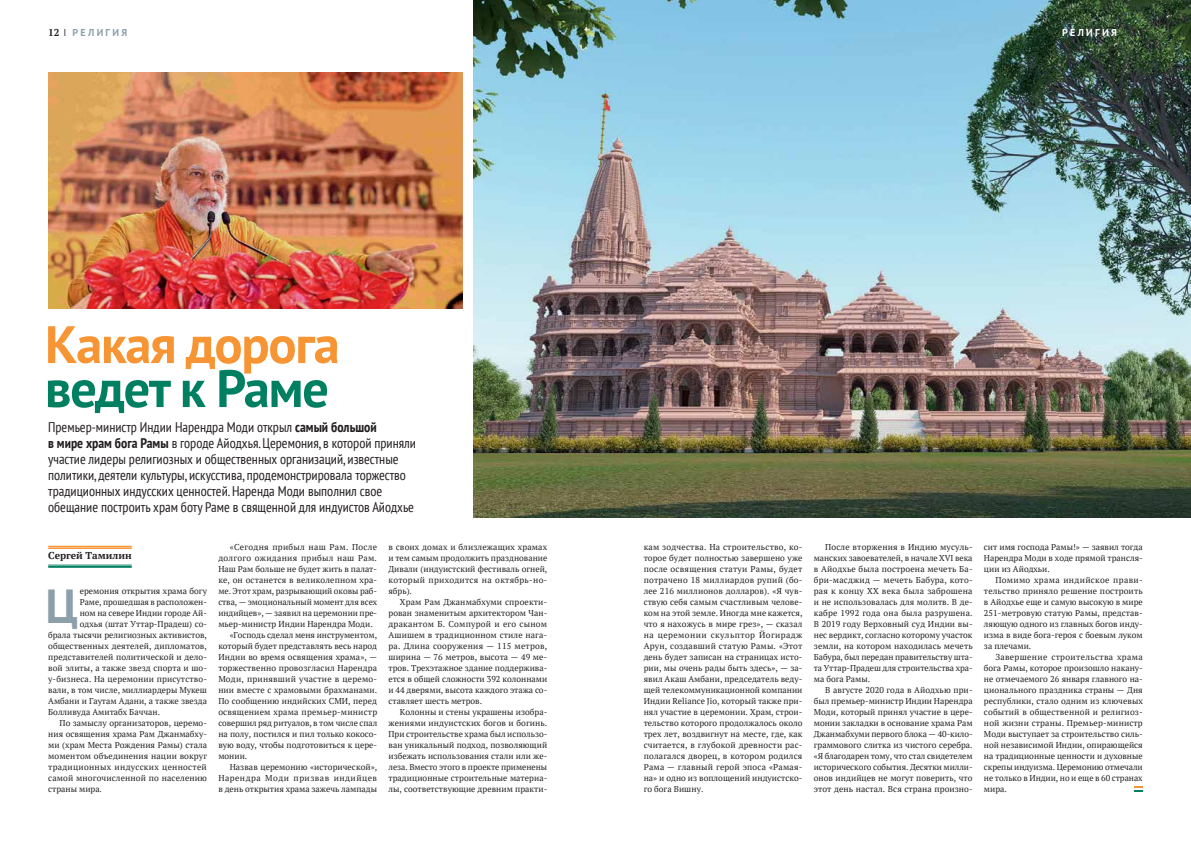
<style>
.page{position:relative;width:1191px;height:842px;background:#fff}
.page>*{position:absolute;margin:0;border:0;box-sizing:border-box;transform-origin:0 0}
.t1{font:700 52.5px "PT Sans";letter-spacing:-.025em;color:#f79433}
.t2{font:700 52.5px "PT Sans";letter-spacing:-.025em;color:#008060}
.t3{font:700 47.6px "PT Sans";color:#8da0aa}
.t4{font:condensed 14px/16px "PT Sans";color:#231f20}
.t5{font:700 10px "PT Serif";color:#231f20}
.t6{font:700 10px "PT Sans";letter-spacing:.23em;color:#8da0aa}
.t7{font:700 10px "PT Sans";letter-spacing:.23em;color:#fff}
.t8{font:8.5px/11px "PT Serif";color:#231f20;text-align:justify}
.t9{font:8.5px "PT Serif";letter-spacing:.035em;color:#231f20}
.t10{font:8.5px "PT Serif";letter-spacing:.03em;color:#231f20}
.t11{font:8.5px "PT Serif";letter-spacing:.02em;color:#231f20}
.t12{font:8.5px "PT Serif";letter-spacing:.025em;color:#231f20}
.t13{font:8.5px "PT Serif";letter-spacing:.055em;color:#231f20}
.s1{font-family:"PT Serif";color:#231f20}
.s2{font-weight:400;font-stretch:condensed;color:#231f20}
.s3{font-weight:700}
</style>
<div class="page">
<hr style="left:48px;top:565px;width:84px;height:1px;background:#008060">
<hr style="left:48px;top:566px;width:84px;height:2px;background:#008060">
<hr style="left:48px;top:546px;width:84px;height:2px;background:#f79433">
<hr style="left:48px;top:548px;width:84px;height:1px;background:#f79433">
<svg style="left:1134px;top:786px;width:8px;height:6px"></svg>
<img style="left:48px;top:73px;width:414px;height:235px">
<img style="left:473px;top:0;width:718px;height:517px">
<p class="t6" style="left:48px;top:26px;width:81px"><span class="s1">12</span> <span class="s2">I</span> РЕЛИГИЯ</p>
<p class="t7" style="left:1062px;top:26px;width:82px">РЕЛИГИЯ <span class="s2">I</span> <span class="s1">13</span></p>
<h1 class="t1" style="left:45px;top:310px;width:296px">Какая дорога</h1>
<h1 class="t2" style="left:45px;top:354px;width:285px">ведет к Раме</h1>
<p class="t4" style="left:48px;top:419px;width:369px">Премьер-министр Индии Нарендра Моди открыл <span class="s3">самый большой<br>в мире храм бога Рамы</span> в городе Айодхья. Церемония, в которой приняли участие лидеры религиозных и общественных организаций, известные политики, деятели культуры, искусстива, продемонстрировала торжество традиционных индусских ценностей. Наренда Моди выполнил свое обещание построить храм боту Раме в священной для индуистов Айодхье</p>
<p class="t5" style="left:48px;top:549px;width:85px">Сергей Тамилин</p>
<h2 class="t3" style="left:45px;top:575px;width:34px">Ц</h2>
<p class="t8" style="left:80px;top:585px;width:129px">еремония открытия храма богу</p>
<p class="t8" style="left:80px;top:596px;width:129px">Раме, прошедшая в расположен-</p>
<p class="t8" style="left:80px;top:607px;width:129px">ном на севере Индии городе Ай-</p>
<p class="t8" style="left:80px;top:618px;width:129px">одхья (штат Уттар-Прадеш) со-</p>
<p class="t8" style="left:48px;top:629px;width:160px">брала тысячи религиозных активистов,</p>
<p class="t8" style="left:48px;top:640px;width:160px">общественных деятелей, дипломатов,</p>
<p class="t8" style="left:48px;top:651px;width:160px">представителей политической и дело-</p>
<p class="t8" style="left:48px;top:662px;width:160px">вой элиты, а также звезд спорта и шо-</p>
<p class="t8" style="left:48px;top:673px;width:160px">у-бизнеса. На церемонии присутство-</p>
<p class="t8" style="left:48px;top:684px;width:160px">вали, в том числе, миллиардеры Мукеш</p>
<p class="t8" style="left:48px;top:695px;width:160px">Амбани и Гаутам Адани, а также звезда</p>
<p class="t8" style="left:48px;top:706px;width:113px">Болливуда Амитабх Баччан.</p>
<p class="t8" style="left:60px;top:717px;width:149px">По замыслу организаторов, церемо-</p>
<p class="t8" style="left:48px;top:728px;width:160px">ния освящения храма Рам Джанмабху-</p>
<p class="t8" style="left:48px;top:739px;width:160px">ми (храм Места Рождения Рамы) стала</p>
<p class="t8" style="left:48px;top:750px;width:160px">моментом объединения нации вокруг</p>
<p class="t10" style="left:48px;top:761px;width:160px">традиционных индусских ценностей</p>
<p class="t8" style="left:48px;top:772px;width:160px">самой многочисленной по населению</p>
<p class="t8" style="left:48px;top:783px;width:55px">страны мира.</p>
<p class="t9" style="left:230px;top:541px;width:149px">«Сегодня прибыл наш Рам. После</p>
<p class="t9" style="left:218px;top:552px;width:160px">долгого ожидания прибыл наш Рам.</p>
<p class="t8" style="left:218px;top:563px;width:160px">Наш Рам больше не будет жить в палат-</p>
<p class="t8" style="left:218px;top:574px;width:160px">ке, он останется в великолепном хра-</p>
<p class="t8" style="left:218px;top:585px;width:160px">ме. Этот храм, разрывающий оковы раб-</p>
<p class="t8" style="left:218px;top:596px;width:160px">ства, — эмоциональный момент для всех</p>
<p class="t8" style="left:218px;top:607px;width:160px">индийцев», — заявил на церемонии пре-</p>
<p class="t8" style="left:218px;top:618px;width:156px">мьер-министр Индии Нарендра Моди.</p>
<p class="t8" style="left:230px;top:629px;width:149px">«Господь сделал меня инструментом,</p>
<p class="t8" style="left:218px;top:640px;width:160px">который будет представлять весь народ</p>
<p class="t8" style="left:218px;top:651px;width:160px">Индии во время освящения храма», —</p>
<p class="t8" style="left:218px;top:662px;width:160px">торжественно провозгласил Нарендра</p>
<p class="t12" style="left:218px;top:673px;width:160px">Моди, принявший участие в церемо-</p>
<p class="t8" style="left:218px;top:684px;width:160px">нии вместе с храмовыми брахманами.</p>
<p class="t8" style="left:218px;top:695px;width:160px">По сообщению индийских СМИ, перед</p>
<p class="t11" style="left:218px;top:706px;width:160px">освящением храма премьер-министр</p>
<p class="t8" style="left:218px;top:717px;width:160px">совершил ряд ритуалов, в том числе спал</p>
<p class="t8" style="left:218px;top:728px;width:160px">на полу, постился и пил только кокосо-</p>
<p class="t8" style="left:218px;top:739px;width:160px">вую воду, чтобы подготовиться к цере-</p>
<p class="t8" style="left:218px;top:750px;width:30px">монии.</p>
<p class="t8" style="left:230px;top:761px;width:149px">Назвав церемонию «исторической»,</p>
<p class="t13" style="left:218px;top:772px;width:160px">Нарендра Моди призвав индийцев</p>
<p class="t8" style="left:218px;top:783px;width:160px">в день открытия храма зажечь лампады</p>
<p class="t8" style="left:388px;top:541px;width:160px">в своих домах и близлежащих храмах и тем самым продолжить празднование Дивали (индуистский фестиваль огней, который приходится на октябрь-но&shy;ябрь).</p>
<p class="t8" style="left:388px;top:596px;width:160px;text-indent:11px">Храм Рам Джанмабхуми спроекти&shy;рован знаменитым архитектором Чан&shy;дракантом Б. Сомпурой и его сыном Ашишем в традиционном стиле нага&shy;ра. Длина сооружения — 115 метров, ширина — 76 метров, высота — 49 ме&shy;тров. Трехэтажное здание поддержива&shy;ется в общей сложности 392 колоннами и 44 дверями, высота каждого этажа со&shy;ставляет шесть метров.</p>
<p class="t8" style="left:388px;top:706px;width:160px;text-indent:11px">Колонны и стены украшены изобра&shy;жениями индуистских богов и богинь.<br>При строительстве храма был использо&shy;ван уникальный подход, позволяющий избежать использования стали или же&shy;леза. Вместо этого в проекте применены традиционные строительные материа&shy;лы, соответствующие древним практи-</p>
<p class="t8" style="left:643px;top:541px;width:160px">кам зодчества. На строительство, ко&shy;торое будет полностью завершено уже после освящения статуи Рамы, будет потрачено 18 миллиардов рупий (бо&shy;лее 216 миллионов долларов). «Я чув&shy;ствую себя самым счастливым челове&shy;ком на этой земле. Иногда мне кажется, что я нахожусь в мире грез», — сказал на церемонии скульптор Йогирадж Арун, создавший статую Рамы. «Этот день будет записан на страницах исто&shy;рии, мы очень рады быть здесь», — за&shy;явил Акаш Амбани, председатель веду&shy;щей телекоммуникационной компании Индии Reliance Jio, который также при&shy;нял участие в церемонии. Храм, строи&shy;тельство которого продолжалось около трех лет, воздвигнут на месте, где, как считается, в глубокой древности рас&shy;полагался дворец, в котором родился Рама — главный герой эпоса «Рамая&shy;на» и одно из воплощений индуистско&shy;го бога Вишну.</p>
<p class="t8" style="left:814px;top:541px;width:160px;text-indent:11px">После вторжения в Индию мусуль&shy;манских завоевателей, в начале XVI века в Айодхье была построена мечеть Ба&shy;бри-масджид — мечеть Бабура, кото&shy;рая к концу XX века была заброшена и не использовалась для молитв. В де&shy;кабре 1992 года она была разрушена.<br>В 2019 году Верховный суд Индии вы&shy;нес вердикт, согласно которому участок земли, на котором находилась мечеть Бабура, был передан правительству шта&shy;та Уттар-Прадеш для строительства хра&shy;ма бога Рамы.</p>
<p class="t8" style="left:814px;top:684px;width:160px;text-indent:11px">В августе 2020 года в Айодхью при&shy;был премьер-министр Индии Нарендра Моди, который принял участие в цере&shy;монии закладки в основание храма Рам Джанмабхуми первого блока — 40‑кило&shy;граммового слитка из чистого серебра. «Я благодарен тому, что стал свидетелем исторического события. Десятки милли&shy;онов индийцев не могут поверить, что этот день настал. Вся страна произно-</p>
<p class="t8" style="left:984px;top:541px;width:160px">сит имя господа Рамы!» — заявил тогда Нарендра Моди в ходе прямой трансля&shy;ции из Айодхьи.</p>
<p class="t8" style="left:984px;top:574px;width:160px;text-indent:11px">Помимо храма индийское прави&shy;тельство приняло решение построить в Айодхье еще и самую высокую в мире 251‑метровую статую Рамы, представ&shy;ляющую одного из главных богов инду&shy;изма в виде бога-героя с боевым луком за плечами.</p>
<p class="t8" style="left:984px;top:651px;width:160px;text-indent:11px">Завершение строительства храма бога Рамы, которое произошло накану&shy;не отмечаемого 26 января главного на&shy;ционального праздника страны — Дня республики, стало одним из ключевых событий в общественной и религиоз&shy;ной жизни страны. Премьер-министр Моди выступает за строительство силь&shy;ной независимой Индии, опирающейся на традиционные ценности и духовные скрепы индуизма. Церемонию отмечали не только в Индии, но и еще в 60 странах мира.</p>
</div>
